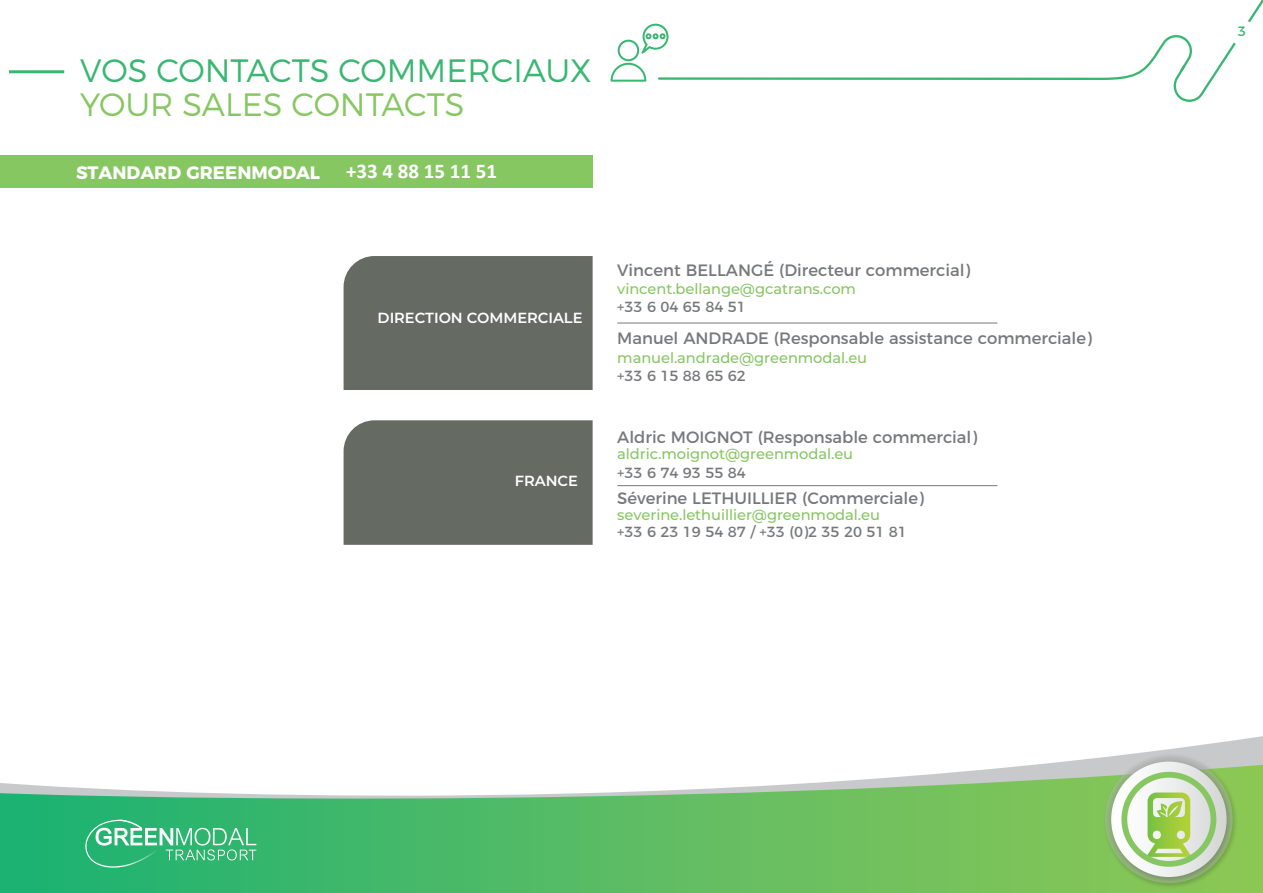
<style>
.page{position:relative;width:1263px;height:893px;background:#fff}
.page>*{position:absolute;margin:0;border:0;box-sizing:border-box;transform-origin:0 0}
.t1{font:300 32.4px "Montserrat";color:#38b770}
.t2{font:300 32.4px "Montserrat";color:#87c762}
.t3{font:700 18px "Montserrat";color:#fff}
.t4{font:16.5px "Montserrat";color:#76787b}
.t5{font:500 14.7px "Montserrat";letter-spacing:-.005em;color:#87c762}
.t6{font:14.7px "Montserrat";color:#76787b}
.t7{font:600 14.7px "Montserrat";letter-spacing:-.005em;color:#fff}
.t8{font:13.5px "Montserrat";color:#38b770}
.s1{font-family:"Calibri";font-size:21px}
</style>
<div class="page">
<hr style="left:9px;top:70px;width:55px;height:3px;background:#38b770">
<svg style="left:610px;top:0;width:653px;height:102px"></svg>
<svg style="left:1033px;top:736px;width:230px;height:29px"></svg>
<svg style="left:0;top:765px;width:1263px;height:128px"></svg>
<img style="left:1101px;top:752px;width:139px;height:138px">
<svg style="left:1105px;top:755px;width:128px;height:128px;background:#98b088"></svg>
<svg style="left:1111px;top:762px;width:115px;height:115px"></svg>
<svg style="left:1121px;top:772px;width:95px;height:95px"></svg>
<svg style="left:85px;top:820px;width:171px;height:48px;background:#4ec187"></svg>
<div style="left:1229px;top:20px;width:26px;height:25px;background:#fff;border-radius:50%"></div>
<hr style="left:617px;top:323px;width:380px;height:1px;background:#76787b">
<div style="left:344px;top:420px;width:249px;height:125px;background:#656a63"></div>
<hr style="left:617px;top:485px;width:380px;height:1px;background:#76787b">
<div style="left:344px;top:256px;width:249px;height:134px;background:#656a63"></div>
<div style="left:0;top:155px;width:593px;height:33px;background:#87c762"></div>
<h1 class="t1" style="left:80px;top:50px;width:513px">VOS CONTACTS COMMERCIAUX</h1>
<h1 class="t2" style="left:80px;top:85px;width:386px">YOUR SALES CONTACTS</h1>
<p class="t3" style="left:76px;top:158px;width:423px">STANDARD GREENMODAL <span class="s1">+33 4 88 15 11 51</span></p>
<p class="t7" style="left:378px;top:307px;width:206px">DIRECTION COMMERCIALE</p>
<p class="t7" style="left:515px;top:470px;width:65px">FRANCE</p>
<p class="t4" style="left:617px;top:256px;width:354px">Vincent BELLANGÉ (Directeur commercial)</p>
<p class="t5" style="left:617px;top:279px;width:240px">vincent.bellange@gcatrans.com</p>
<p class="t6" style="left:617px;top:295px;width:130px">+33 6 04 65 84 51</p>
<p class="t4" style="left:617px;top:325px;width:476px">Manuel ANDRADE (Responsable assistance commerciale)</p>
<p class="t5" style="left:617px;top:348px;width:251px">manuel.andrade@greenmodal.eu</p>
<p class="t6" style="left:617px;top:364px;width:130px">+33 6 15 88 65 62</p>
<p class="t4" style="left:617px;top:424px;width:361px">Aldric MOIGNOT (Responsable commercial)</p>
<p class="t5" style="left:617px;top:444px;width:237px">aldric.moignot@greenmodal.eu</p>
<p class="t6" style="left:617px;top:461px;width:130px">+33 6 74 93 55 84</p>
<p class="t4" style="left:617px;top:485px;width:308px">Séverine LETHUILLIER (Commerciale)</p>
<p class="t5" style="left:617px;top:505px;width:264px">severine.lethuillier@greenmodal.eu</p>
<p class="t6" style="left:617px;top:520px;width:291px">+33 6 23 19 54 87 / +33 (0)2 35 20 51 81</p>
<p class="t8" style="left:1238px;top:21px;width:10px">3</p>
</div>
